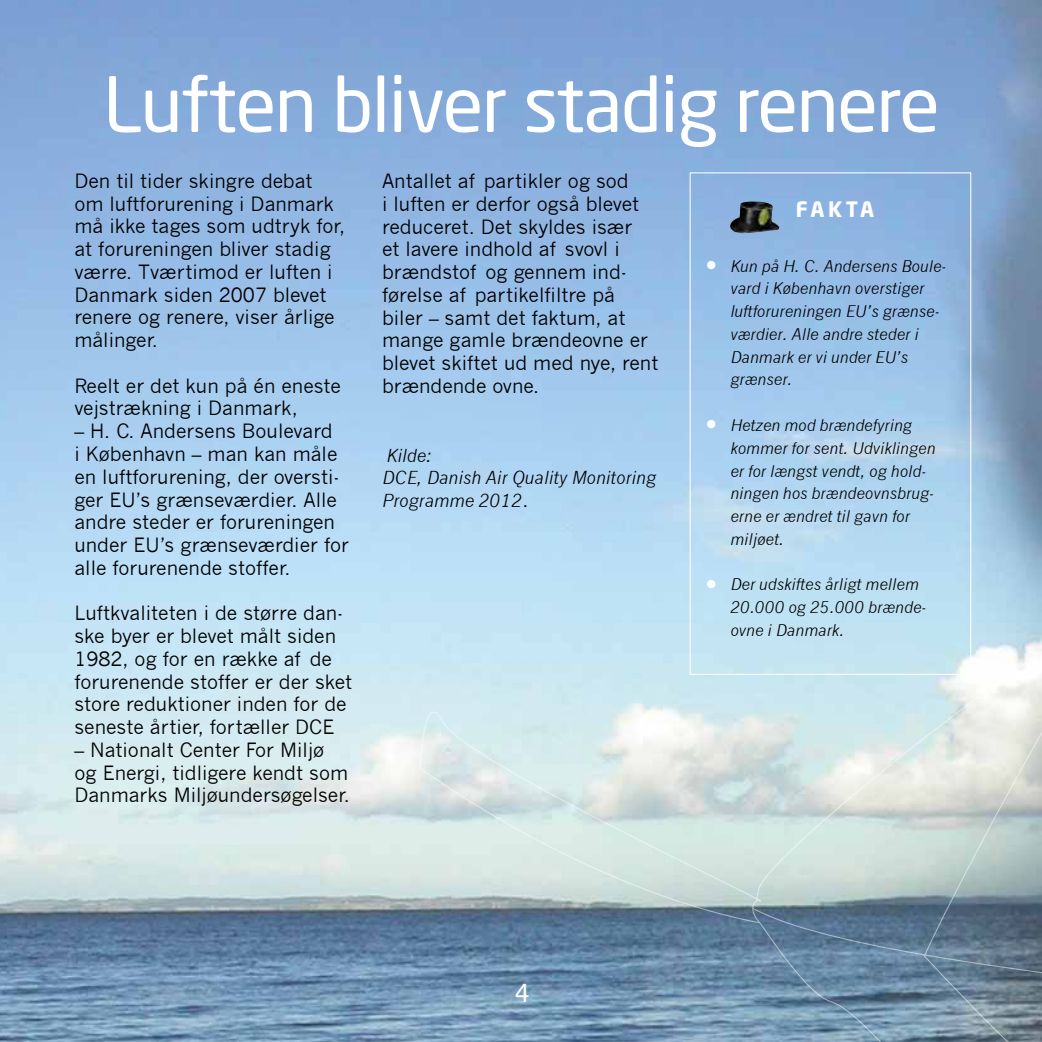
<style>
.page{position:relative;width:1042px;height:1042px;background:#fff}
.page>*{position:absolute;margin:0;border:0;box-sizing:border-box;transform-origin:0 0}
.t1{font:75.25px "Neo Sans Std";letter-spacing:-.02em;color:#fff}
.t2{font:24.5px "Neo Sans Std";color:#fff}
.t3{font:700 21px "Neo Sans Std";letter-spacing:.14em;color:#fff}
.t4{font:19.25px/22.8px "News Gothic";color:#000}
.t5{font:italic 17.5px/22.8px "News Gothic";color:#000}
.t6{font:italic 15.75px/22.8px "News Gothic";color:#000}
.s1{font-size:33.25px;color:#fff}
.s2{font-style:normal;font-size:19.25px}
</style>
<div class="page">
<img style="left:0;top:0;width:1042px;height:1042px">
<svg style="left:419px;top:484px;width:623px;height:558px;background:#b0cbd9"></svg>
<svg style="left:923px;top:616px;width:119px;height:426px;background:#abbbc0"></svg>
<svg style="left:746px;top:898px;width:15px;height:26px"></svg>
<div style="left:689px;top:172px;width:282px;height:503px;border:1px solid #fff"></div>
<svg style="left:740px;top:202px;width:11px;height:13px"></svg>
<h1 class="t1" style="left:103px;top:58px;width:838px">Luften bliver stadig renere</h1>
<p class="t4" style="left:74px;top:170px;width:272px">Den til tider skingre debat om luftforurening i Danmark må ikke tages som udtryk for, at forureningen bliver stadig værre. Tværtimod er luften i<br>Danmark siden 2007 blevet renere og renere, viser årlige målinger.</p>
<p class="t4" style="left:74px;top:374px;width:268px">Reelt er det kun på én eneste vejstrækning i Danmark,</p>
<p class="t4" style="left:74px;top:420px;width:276px">– H. C. Andersens Boulevard<br>i København – man kan måle en luftforurening, der oversti&shy;ger EU’s grænseværdier. Alle andre steder er forureningen under EU’s grænseværdier for alle forurenende stoffer.</p>
<p class="t4" style="left:74px;top:602px;width:279px">Luftkvaliteten i de større dan&shy;ske byer er blevet målt siden<br>1982, og for en række af de forurenende stoffer er der sket store reduktioner inden for de seneste årtier, fortæller DCE</p>
<p class="t4" style="left:74px;top:738px;width:277px">– Nationalt Center For Miljø og Energi, tidligere kendt som<br>Danmarks Miljøundersøgelser.</p>
<p class="t4" style="left:382px;top:170px;width:278px">Antallet af partikler og sod<br>i luften er derfor også blevet reduceret. Det skyldes især<br>et lavere indhold af svovl i brændstof og gennem ind&shy;førelse af partikelfiltre på biler – samt det faktum, at mange gamle brændeovne er blevet skiftet ud med nye, rent brændende ovne.</p>
<p class="t3" style="left:796px;top:196px;width:80px">FAKTA</p>
<p class="t6" style="left:730px;top:255px;width:218px;text-indent:-25px"><span class="s1">•</span> Kun på H. C. Andersens Boule&shy;vard i København overstiger luftforureningen EU’s grænse&shy;værdier. Alle andre steder i<br>Danmark er vi under EU’s grænser.</p>
<p class="t6" style="left:730px;top:414px;width:207px;text-indent:-25px"><span class="s1">•</span> Hetzen mod brændefyring kommer for sent. Udviklingen er for længst vendt, og hold&shy;ningen hos brændeovnsbrug&shy;erne er ændret til gavn for miljøet.</p>
<p class="t6" style="left:730px;top:573px;width:198px;text-indent:-25px"><span class="s1">•</span> Der udskiftes årligt mellem<br>20.000 og 25.000 brænde&shy;ovne i Danmark.</p>
<p class="t5" style="left:382px;top:444px;width:276px">Kilde:<br>DCE, Danish Air Quality Monitoring<br>Programme 2012<span class="s2">.</span></p>
<p class="t2" style="left:515px;top:978px;width:16px">4</p>
</div>
